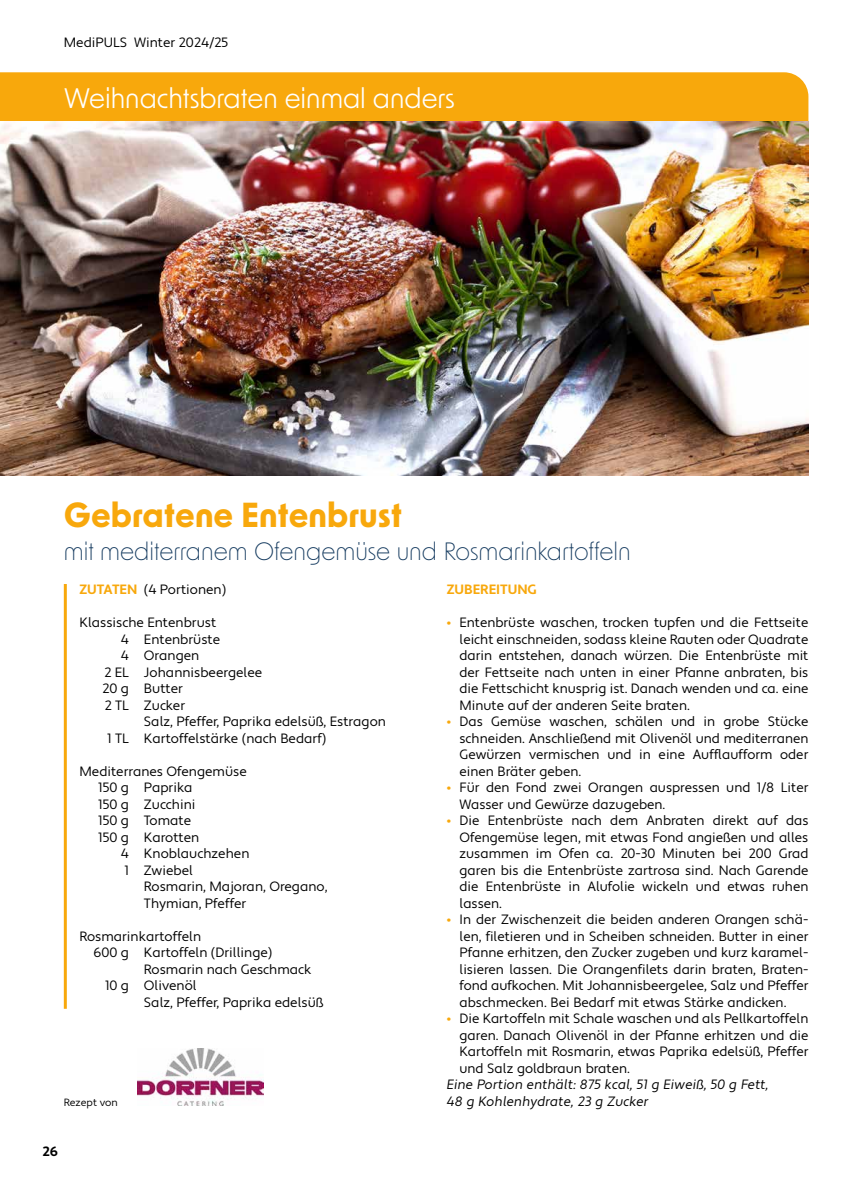
<style>
.page{position:relative;width:851px;height:1191px;background:#fff}
.page>*{position:absolute;margin:0;border:0;box-sizing:border-box;transform-origin:0 0}
.t1{font:700 33px "New Order";color:#f8a80c}
.t2{font:27px "New Order";color:#fff}
.t3{font:300 24px "New Order";color:#13395e}
.t4{font:13.5px/16.5px "Apertura";color:#000;text-align:justify}
.t5{font:13.5px "Apertura Obliq";color:#000}
.t6{font:700 13.5px "Apertura";color:#f8a80c}
.t7{font:700 13.5px "Apertura";color:#000}
.t8{font:10.5px "Apertura";color:#000}
.s1{font-weight:700;color:#f8a80c}
</style>
<div class="page">
<div style="left:0;top:72px;width:808px;height:49px;background:#f8a80c"></div>
<img style="left:137px;top:1048px;width:127px;height:58px">
<hr style="left:64px;top:584px;width:3px;height:424px;background:#f8a80c">
<img style="left:0;top:121px;width:808px;height:354px">
<p class="t4" style="left:64px;top:35px;width:166px">MediPULS Winter 2024/25</p>
<h2 class="t2" style="left:64px;top:80px;width:392px">Weihnachtsbraten einmal anders</h2>
<h1 class="t1" style="left:64px;top:493px;width:340px">Gebratene Entenbrust</h1>
<h3 class="t3" style="left:64px;top:535px;width:568px">mit mediterranem Ofengemüse und Rosmarinkartoffeln</h3>
<p class="t4" style="left:79px;top:581px;width:148px"><span class="s1">ZUTATEN</span> (4 Portionen)</p>
<p class="t4" style="left:79px;top:614px;width:138px">Klassische Entenbrust</p>
<p class="t4" style="left:121px;top:631px;width:101px">4 Entenbrüste</p>
<p class="t4" style="left:121px;top:647px;width:80px">4 Orangen</p>
<p class="t4" style="left:104px;top:664px;width:160px">2 EL Johannisbeergelee</p>
<p class="t4" style="left:102px;top:680px;width:82px">20 g Butter</p>
<p class="t4" style="left:104px;top:697px;width:82px">2 TL Zucker</p>
<p class="t4" style="left:144px;top:713px;width:243px">Salz, Pfeffer, Paprika edelsüß, Estragon</p>
<p class="t4" style="left:107px;top:730px;width:221px">1 TL Kartoffelstärke (nach Bedarf)</p>
<p class="t4" style="left:98px;top:763px;width:150px;text-align:left;text-indent:-19px">Mediterranes Ofengemüse<br>150 g Paprika<br>150 g Zucchini<br>150 g Tomate<br>150 g Karotten</p>
<p class="t4" style="left:121px;top:845px;width:130px">4 Knoblauchzehen<br>1 Zwiebel</p>
<p class="t4" style="left:144px;top:878px;width:185px">Rosmarin, Majoran, Oregano,<br>Thymian, Pfeffer</p>
<p class="t4" style="left:79px;top:928px;width:123px">Rosmarinkartoffeln</p>
<p class="t4" style="left:93px;top:944px;width:180px">600 g Kartoffeln (Drillinge)</p>
<p class="t4" style="left:144px;top:961px;width:169px">Rosmarin nach Geschmack</p>
<p class="t4" style="left:105px;top:977px;width:93px">10 g Olivenöl</p>
<p class="t4" style="left:144px;top:994px;width:181px">Salz, Pfeffer, Paprika edelsüß</p>
<p class="t6" style="left:446px;top:581px;width:92px">ZUBEREITUNG</p>
<p class="t4" style="left:459px;top:614px;width:350px;text-indent:-13px"><span class="s1">•</span> Entenbrüste waschen, trocken tupfen und die Fettseite leicht einschneiden, sodass kleine Rauten oder Quadrate darin entstehen, danach würzen. Die Entenbrüste mit der Fettseite nach unten in einer Pfanne anbraten, bis die Fettschicht knusprig ist. Danach wenden und ca. eine Minute auf der anderen Seite braten.</p>
<p class="t4" style="left:459px;top:713px;width:350px;text-indent:-13px"><span class="s1">•</span> Das Gemüse waschen, schälen und in grobe Stücke schneiden. Anschließend mit Olivenöl und mediterranen Gewürzen vermischen und in eine Aufflaufform oder einen Bräter geben.</p>
<p class="t4" style="left:459px;top:779px;width:350px;text-indent:-13px"><span class="s1">•</span> Fü r den Fond zwei Orangen auspressen und 1/8 Liter<br>Wasser und Gewürze dazugeben.</p>
<p class="t4" style="left:459px;top:812px;width:350px;text-indent:-13px"><span class="s1">•</span> Die Entenbrüste nach dem Anbraten direkt auf das Ofengemüse legen, mit etwas Fond angießen und alles zusammen im Ofen ca. 20-30 Minuten bei 200 Grad garen bis die Entenbrüste zartrosa sind. Nach Garende die Entenbrüste in Alufolie wickeln und etwas ruhen lassen.</p>
<p class="t4" style="left:459px;top:911px;width:350px;text-indent:-13px"><span class="s1">•</span> In der Zwischenzeit die beiden anderen Orangen schä&shy;len, filetieren und in Scheiben schneiden. Butter in einer Pfanne erhitzen, den Zucker zugeben und kurz karamel&shy;lisieren lassen. Die Orangenfilets darin braten, Braten&shy;fond aufkochen. Mit Johannisbeergelee, Salz und Pfeffer abschmecken. Bei Bedarf mit etwas Stärke andicken.</p>
<p class="t4" style="left:459px;top:1010px;width:350px;text-indent:-13px"><span class="s1">•</span> Die Kartoffeln mit Schale waschen und als Pellkartoffeln garen. Danach Olivenöl in der Pfanne erhitzen und die Kartoffeln mit Rosmarin, etwas Paprika edelsüß, Pfeffer und Salz goldbraun braten.</p>
<p class="t5" style="left:446px;top:1076px;width:323px">Eine Portion enthält: 875 kcal, 51 g Eiweiß, 50 g Fett,</p>
<p class="t8" style="left:64px;top:1096px;width:55px">Rezept von</p>
<p class="t5" style="left:446px;top:1093px;width:203px">48 g Kohlenhydrate, 23 g Zucker</p>
<p class="t7" style="left:43px;top:1143px;width:17px">26</p>
</div>
